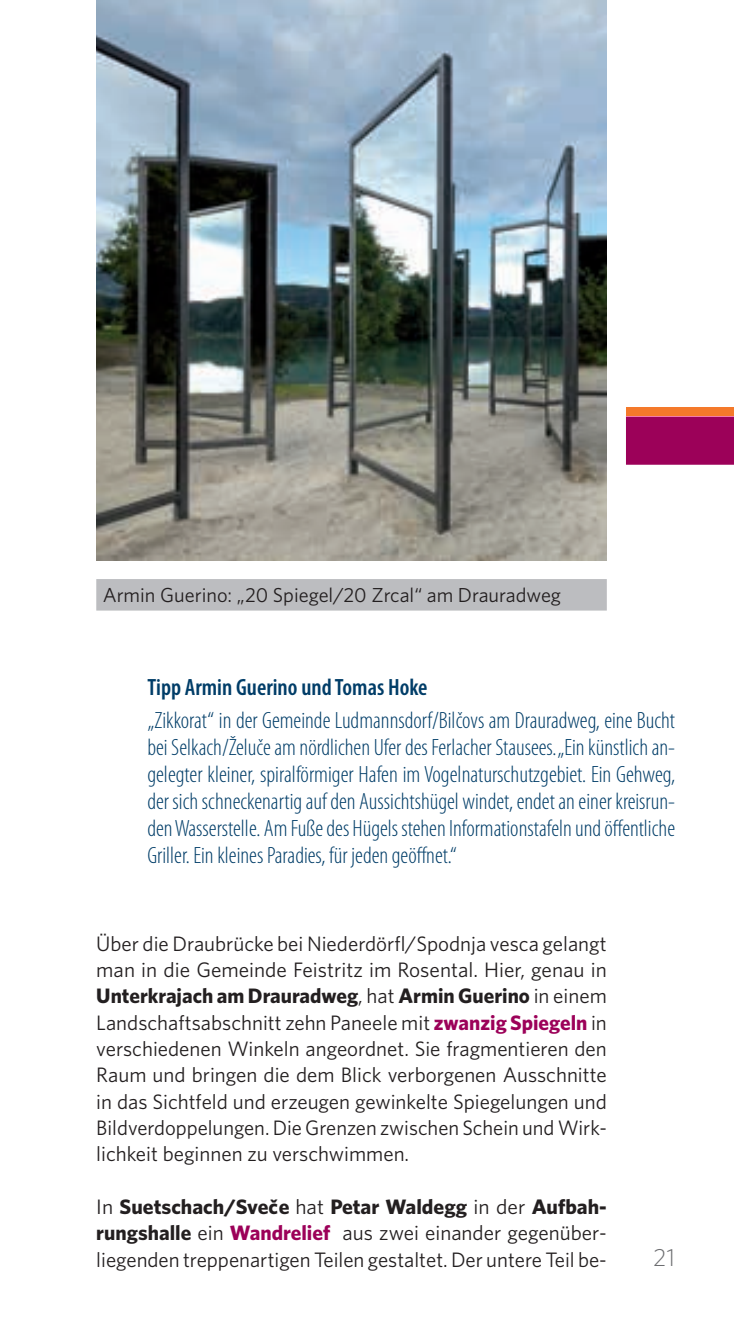
<style>
.page{position:relative;width:734px;height:1340px;background:#fff}
.page>*{position:absolute;margin:0;border:0;box-sizing:border-box;transform-origin:0 0}
.t1{font:300 24.75px "Whitney HTF";color:#6c6d70}
.t2{font:300 condensed 23.62px/27px "Myriad Pro";color:#003d68;text-align:justify}
.t3{font:600 condensed 23.62px "Myriad Pro";color:#003d68}
.t4{font:20.93px/26.3px "Whitney HTF";color:#231f20;text-align:justify}
.t5{font:20.25px "Whitney HTF";color:#231f20}
.s1{font-weight:700}
.s2{font-weight:700;color:#9c0159}
</style>
<div class="page">
<div style="left:626px;top:407px;width:108px;height:9px;background:#f4792a"></div>
<div style="left:626px;top:416px;width:108px;height:49px;background:#9c0159"></div>
<img style="left:96px;top:0;width:510px;height:560px">
<div style="left:96px;top:579px;width:510px;height:31px;background:#bcbdc0"></div>
<p class="t5" style="left:103px;top:582px;width:460px">Armin Guerino: „20 Spiegel/20 Zrcal“ am Drauradweg</p>
<p class="t3" style="left:147px;top:674px;width:281px">Tipp Armin Guerino und Tomas Hoke</p>
<p class="t2" style="left:147px;top:707px;width:529px">„Zikkorat“ in der Gemeinde Ludmannsdorf/Bilčovs am Drauradweg, eine Bucht bei Selkach/Želuče am nördlichen Ufer des Ferlacher Stausees. „Ein künstlich an&shy;gelegter kleiner, spiralförmiger Hafen im Vogelnaturschutzgebiet. Ein Gehweg, der sich schneckenartig auf den Aussichtshügel windet, endet an einer kreisrun&shy;den Wasserstelle. Am Fuße des Hügels stehen Informationstafeln und öffentliche Griller. Ein kleines Paradies, für jeden geöffnet.“</p>
<p class="t4" style="left:96px;top:929px;width:512px">Über die Draubrücke bei Niederdörfl/Spodnja vesca gelangt man in die Gemeinde Feistritz im Rosental. Hier, genau in <span class="s1">Unterkrajach am Drauradweg</span>, hat <span class="s1">Armin Guerino</span> in einem Landschaftsabschnitt zehn Paneele mit <span class="s2">zwanzig Spiegeln</span> in verschiedenen Winkeln angeordnet. Sie fragmentieren den Raum und bringen die dem Blick verborgenen Ausschnitte in das Sichtfeld und erzeugen gewinkelte Spiegelungen und Bildverdoppelungen. Die Grenzen zwischen Schein und Wirk&shy;lichkeit beginnen zu verschwimmen.</p>
<p class="t4" style="left:96px;top:1193px;width:512px">In <span class="s1">Suetschach/Svecˇe</span> hat <span class="s1">Petar Waldegg</span> in der <span class="s1">Aufbah&shy;rungshalle</span> ein <span class="s2">Wandrelief</span> aus zwei einander gegenüber&shy;liegenden treppenartigen Teilen gestaltet. Der untere Teil be-</p>
<p class="t1" style="left:653px;top:1243px;width:24px">21</p>
</div>
